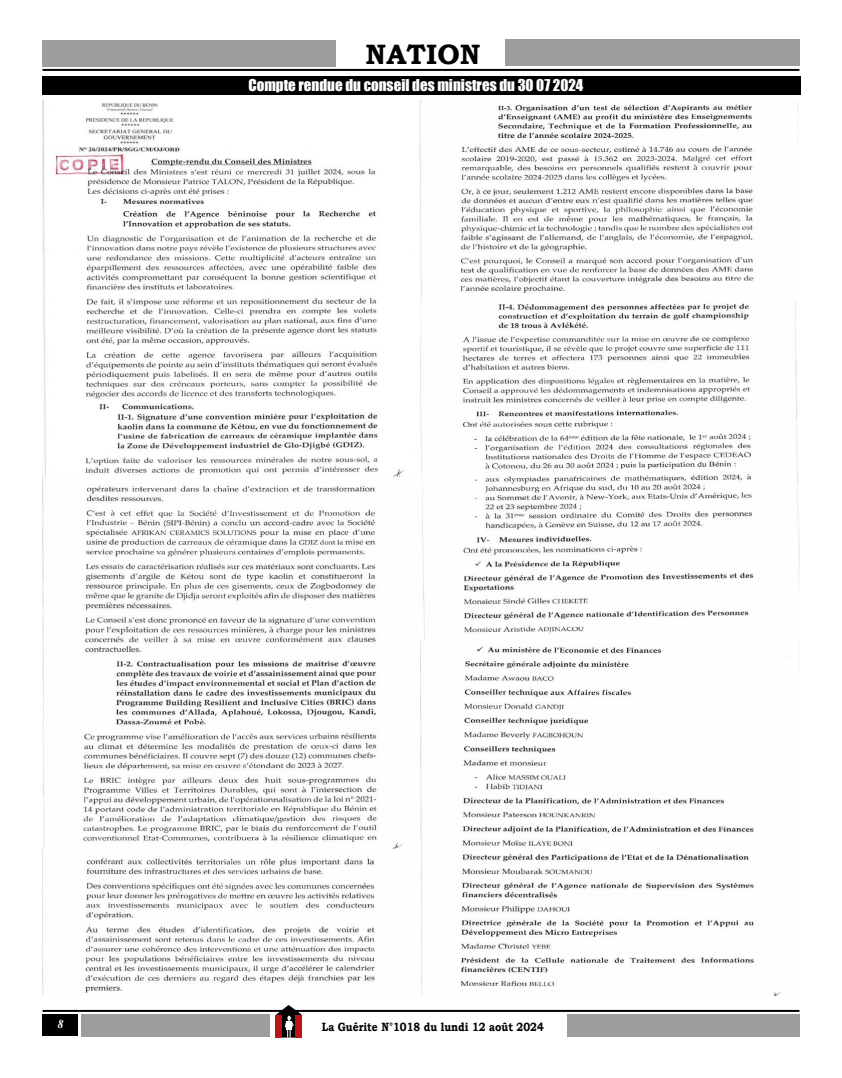
<style>
.page{position:relative;width:842px;height:1078px;background:#fff}
.page>*{position:absolute;margin:0;border:0;box-sizing:border-box;transform-origin:0 0}
.t1{font:700 28px "Bookman Old Style";color:#000}
.t2{font:15px "Impact";color:#fff}
.t3{font:700 12px "Bookman Old Style";color:#000;scale:.86 1}
.t4{font:italic 700 12px "Times New Roman";color:#fff}
</style>
<div class="page">
<hr style="left:43px;top:69px;width:756px;height:2px;background:#000">
<div style="left:43px;top:40px;width:293px;height:27px;background:#9d9d9c"></div>
<div style="left:505px;top:39px;width:294px;height:27px;background:#9d9d9c"></div>
<hr style="left:43px;top:1009px;width:756px;height:2px;background:#000">
<div style="left:567px;top:1013px;width:232px;height:23px;background:#9d9d9c"></div>
<div style="left:81px;top:1014px;width:189px;height:22px;background:#9d9d9c"></div>
<div style="left:43px;top:1014px;width:35px;height:21px;background:#000"></div>
<svg style="left:276px;top:1005px;width:26px;height:32px"></svg>
<div style="left:296px;top:1014px;width:6px;height:23px;background:#bb141b"></div>
<div style="left:276px;top:1014px;width:6px;height:23px;background:#bb141b"></div>
<div style="left:43px;top:77px;width:758px;height:18px;background:#000"></div>
<img style="left:43px;top:101px;width:756px;height:894px">
<h1 class="t1" style="left:366px;top:34px;width:115px">NATION</h1>
<p class="t2" style="left:248px;top:74px;width:336px">Compte rendue du conseil des ministres du 30 07 2024</p>
<p class="t4" style="left:57px;top:1015px;width:7px">8</p>
<p class="t3" style="left:322px;top:1017px;width:260px">La Guérite N°1018 du lundi 12 août 2024</p>
</div>
